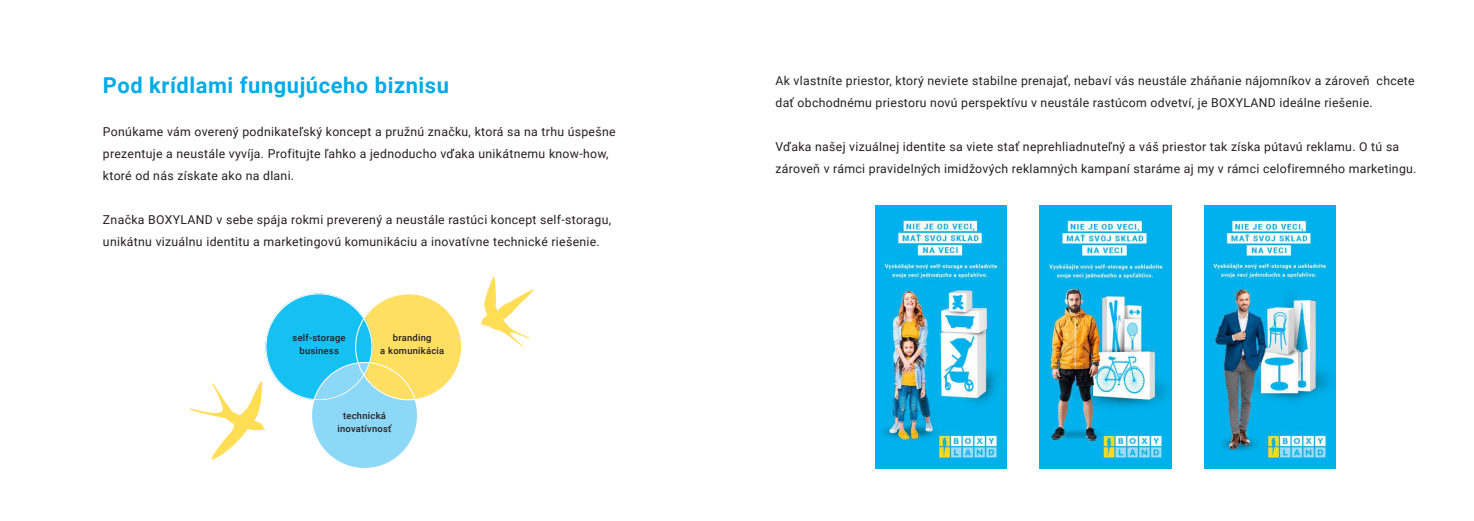
<style>
.page{position:relative;width:1474px;height:521px;background:#fff}
.page>*{position:absolute;margin:0;border:0;box-sizing:border-box;transform-origin:0 0}
.t1{font:700 21.88px "Roboto";letter-spacing:.025em;color:#00abe7}
.t2{font:12.25px/21.9px "Roboto";letter-spacing:.025em;color:#231f20}
.t3{font:500 9.36px/13.1px "Roboto";letter-spacing:.025em;color:#231f20;text-align:center}
</style>
<div class="page">
<div style="left:311px;top:362px;width:106px;height:106px;background:#8dd7f7;border-radius:50%"></div>
<div style="left:356px;top:294px;width:105px;height:106px;background:#ffdf61;border-radius:50%"></div>
<div style="left:266px;top:294px;width:106px;height:106px;background:#15c0f2;border-radius:50%"></div>
<svg style="left:480px;top:276px;width:54px;height:71px"></svg>
<svg style="left:190px;top:381px;width:75px;height:79px"></svg>
<svg style="left:314px;top:357px;width:55px;height:44px"></svg>
<img style="left:875px;top:206px;width:131px;height:262px">
<img style="left:1039px;top:206px;width:132px;height:262px">
<img style="left:1204px;top:206px;width:131px;height:262px">
<h1 class="t1" style="left:103px;top:70px;width:347px">Pod krídlami fungujúceho biznisu</h1>
<p class="t2" style="left:103px;top:121px;width:514px">Ponúkame vám overený podnikateľský koncept a pružnú značku, ktorá sa na trhu úspešne prezentuje a neustále vyvíja. Profitujte ľahko a jednoducho vďaka unikátnemu know-how, ktoré od nás získate ako na dlani.</p>
<p class="t2" style="left:103px;top:208px;width:509px">Značka BOXYLAND v sebe spája rokmi preverený a neustále rastúci koncept self-storagu, unikátnu vizuálnu identitu a marketingovú komunikáciu a inovatívne technické riešenie.</p>
<p class="t3" style="left:292px;top:330px;width:55px">self-storage business</p>
<p class="t3" style="left:380px;top:330px;width:65px">branding<br>a komunikácia</p>
<p class="t3" style="left:337px;top:409px;width:56px">technická inovatívnosť</p>
<p class="t2" style="left:775px;top:70px;width:641px">Ak vlastníte priestor, ktorý neviete stabilne prenajať, nebaví vás neustále zháňanie nájomníkov a zároveň chcete dať obchodnému priestoru novú perspektívu v neustále rastúcom odvetví, je BOXYLAND ideálne riešenie.</p>
<p class="t2" style="left:775px;top:135px;width:642px">Vďaka našej vizuálnej identite sa viete stať neprehliadnuteľný a váš priestor tak získa pútavú reklamu. O tú sa zároveň v rámci pravidelných imidžových reklamných kampaní staráme aj my v rámci celofiremného marketingu.</p>
</div>
